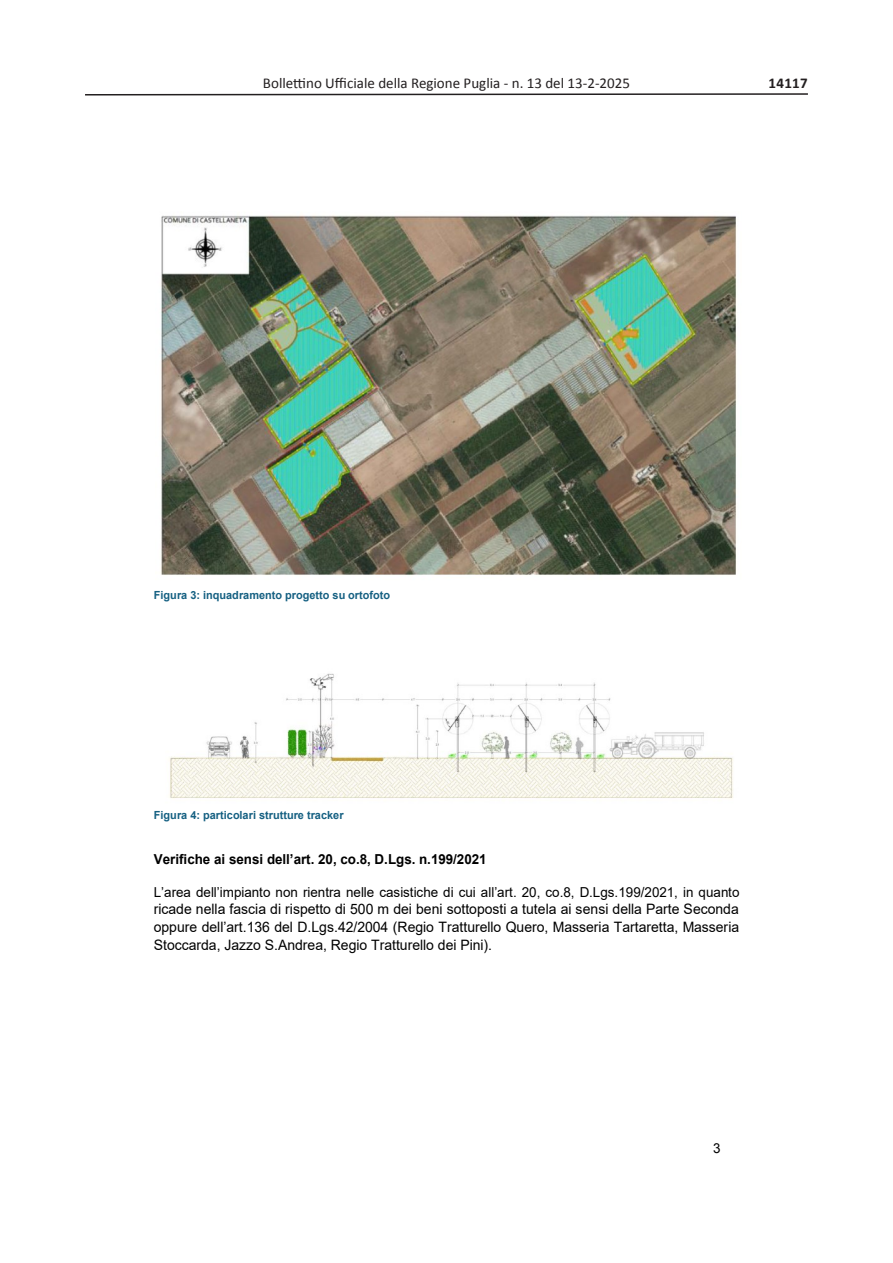
<style>
.page{position:relative;width:893px;height:1263px;background:#fff}
.page>*{position:absolute;margin:0;border:0;box-sizing:border-box;transform-origin:0 0}
.t1{font:15px "Calibri";color:#231f20}
.t2{font:700 15px "Calibri";letter-spacing:.015em;color:#231f20}
.t3{font:14.4px/17.9px "Arial";color:#000;text-align:justify}
.t4{font:13.8px "Arial";color:#000}
.t5{font:700 13.8px "Arial";color:#000}
.t6{font:13.65px "Arial";color:#000}
.t7{font:700 11.25px "Arial";color:#156082}
</style>
<div class="page">
<svg style="left:85px;top:93px;width:723px;height:3px"></svg>
<img style="left:161px;top:215px;width:576px;height:360px">
<img style="left:169px;top:673px;width:564px;height:126px">
<p class="t1" style="left:263px;top:74px;width:369px">Bollettino Ufficiale della Regione Puglia - n. 13 del 13-2-2025</p>
<p class="t2" style="left:769px;top:72px;width:41px">14117</p>
<p class="t7" style="left:154px;top:587px;width:238px">Figura 3: inquadramento progetto su ortofoto</p>
<p class="t7" style="left:154px;top:807px;width:191px">Figura 4: particolari strutture tracker</p>
<p class="t5" style="left:154px;top:849px;width:334px">Verifiche ai sensi dell’art. 20, co.8, D.Lgs. n.199/2021</p>
<p class="t4" style="left:154px;top:882px;width:587px">L’area dell’impianto non rientra nelle casistiche di cui all’art. 20, co.8, D.Lgs.199/2021, in quanto</p>
<p class="t3" style="left:154px;top:900px;width:587px">ricade nella fascia di rispetto di 500 m dei beni sottoposti a tutela ai sensi della Parte Seconda oppure dell’art.136 del D.Lgs.42/2004 (Regio Tratturello Quero, Masseria Tartaretta, Masseria Stoccarda, Jazzo S.Andrea, Regio Tratturello dei Pini).</p>
<p class="t6" style="left:713px;top:1139px;width:9px">3</p>
</div>
